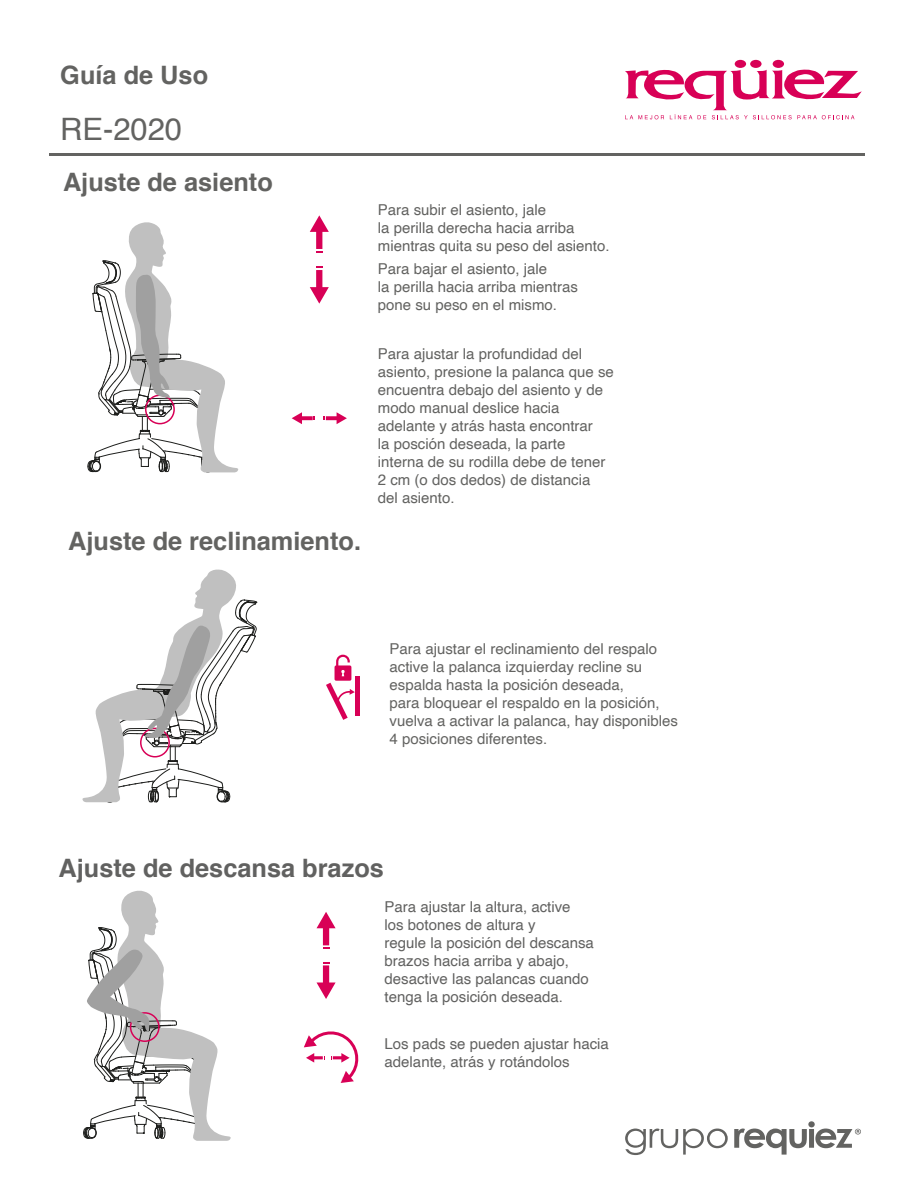
<style>
.page{position:relative;width:918px;height:1188px;background:#fff}
.page>*{position:absolute;margin:0;border:0;box-sizing:border-box;transform-origin:0 0}
.t1{font:30.9px "Helvetica";color:#636361}
.t2{font:700 25.35px "Helvetica";color:#636361}
.t3{font:700 25.35px "Helvetica";color:#616160}
.t4{font:15px/18px "Helvetica";color:#626260}
.t5{font:15px/18px "Helvetica";color:#616160}
.t6{font:15px/18px "Helvetica";color:#636361}
</style>
<div class="page">
<hr style="left:49px;top:154px;width:816px;height:2px;background:#636361">
<div style="left:735px;top:60px;width:11px;height:8px;background:#d80056;border-radius:50%"></div>
<div style="left:750px;top:60px;width:12px;height:8px;background:#d80056;border-radius:50%"></div>
<div style="left:773px;top:60px;width:11px;height:8px;background:#d80056;border-radius:50%"></div>
<svg style="left:625px;top:69px;width:237px;height:50px"></svg>
<svg style="left:625px;top:1129px;width:103px;height:26px"></svg>
<svg style="left:734px;top:1121px;width:127px;height:34px"></svg>
<div style="left:355px;top:677px;width:5px;height:39px;background:#d80056"></div>
<svg style="left:326px;top:655px;width:29px;height:65px"></svg>
<svg style="left:310px;top:215px;width:19px;height:38px"></svg>
<svg style="left:310px;top:266px;width:19px;height:38px"></svg>
<svg style="left:324px;top:412px;width:23px;height:12px"></svg>
<svg style="left:292px;top:412px;width:23px;height:12px"></svg>
<svg style="left:317px;top:912px;width:19px;height:37px"></svg>
<svg style="left:317px;top:962px;width:19px;height:37px"></svg>
<svg style="left:304px;top:1031px;width:55px;height:52px"></svg>
<svg style="left:88px;top:222px;width:150px;height:250px"></svg>
<svg style="left:82px;top:569px;width:175px;height:233px"></svg>
<svg style="left:83px;top:891px;width:148px;height:250px"></svg>
<h2 class="t2" style="left:60px;top:55px;width:149px">Guía de Uso</h2>
<h1 class="t1" style="left:60px;top:105px;width:123px">RE-2020</h1>
<h2 class="t2" style="left:63px;top:162px;width:211px">Ajuste de asiento</h2>
<h2 class="t2" style="left:68px;top:521px;width:294px">Ajuste de reclinamiento.</h2>
<p class="t4" style="left:378px;top:202px;width:233px">Para subir el asiento, jale<br>la perilla derecha hacia arriba mientras quita su peso del asiento.</p>
<p class="t4" style="left:378px;top:260px;width:202px">Para bajar el asiento, jale<br>la perilla hacia arriba mientras pone su peso en el mismo.</p>
<p class="t4" style="left:378px;top:345px;width:237px">Para ajustar la profundidad del asiento, presione la palanca que se encuentra debajo del asiento y de modo manual deslice hacia adelante y atrás hasta encontrar<br>la posción deseada, la parte interna de su rodilla debe de tener<br>2 cm (o dos dedos) de distancia del asiento.</p>
<p class="t6" style="left:390px;top:641px;width:290px">Para ajustar el reclinamiento del respalo active la palanca izquierday recline su espalda hasta la posición deseada,<br>para bloquear el respaldo en la posición, vuelva a activar la palanca, hay disponibles 4 posiciones diferentes.</p>
<h2 class="t3" style="left:59px;top:848px;width:327px">Ajuste de descansa brazos</h2>
<p class="t5" style="left:385px;top:898px;width:211px">Para ajustar la altura, active<br>los botones de altura y<br>regule la posición del descansa brazos hacia arriba y abajo, desactive las palancas cuando tenga la posición deseada.</p>
<p class="t5" style="left:385px;top:1035px;width:226px">Los pads se pueden ajustar hacia adelante, atrás y rotándolos</p>
</div>
